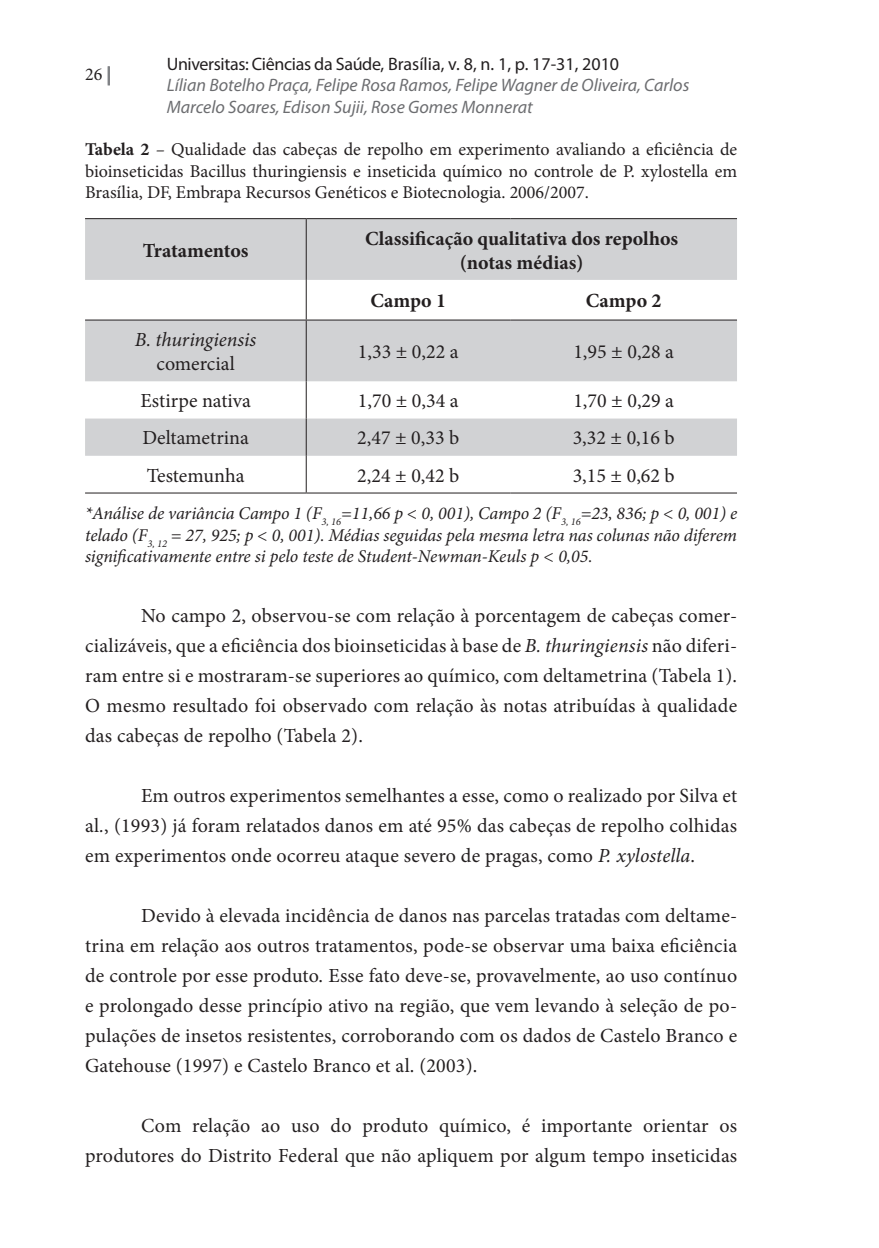
<style>
.page{position:relative;width:879px;height:1248px;background:#fff}
.page>*{position:absolute;margin:0;border:0;box-sizing:border-box;transform-origin:0 0}
.t1{font:20px/30px "Minion Pro";letter-spacing:.005em;color:#231f20;text-align:justify}
.t2{font:700 20px/24px "Minion Pro";color:#231f20;text-align:center}
.t3{font:italic 20px "Minion Pro";letter-spacing:-.005em;color:#231f20}
.t4{font:italic 18px/21.6px "Minion Pro";letter-spacing:-.01em;color:#231f20;text-align:justify}
.t5{font:18px/21.6px "Minion Pro";color:#231f20;text-align:justify}
.t6{font:italic 18px/21.6px "Myriad Pro";color:#6c6d70}
.t7{font:18px "Myriad Pro";letter-spacing:-.02em;color:#231f20}
.s1{color:#808285}
.s2{font-weight:700}
.s3{font-style:italic}
</style>
<div class="page">
<svg style="left:108px;top:66px;width:2px;height:19px"></svg>
<svg style="left:85px;top:219px;width:652px;height:237px;fill:#d1d2d4"></svg>
<hr style="left:306px;top:219px;width:1px;height:61px;background:#231f20">
<hr style="left:85px;top:218px;width:221px;height:1px;background:#231f20">
<hr style="left:306px;top:218px;width:204px;height:1px;background:#231f20">
<hr style="left:510px;top:218px;width:227px;height:1px;background:#231f20">
<hr style="left:306px;top:280px;width:1px;height:39px;background:#231f20">
<hr style="left:306px;top:320px;width:1px;height:61px;background:#231f20">
<hr style="left:85px;top:319px;width:221px;height:1px;background:#231f20">
<hr style="left:306px;top:319px;width:204px;height:1px;background:#231f20">
<hr style="left:510px;top:319px;width:227px;height:1px;background:#231f20">
<hr style="left:306px;top:381px;width:1px;height:37px;background:#231f20">
<hr style="left:306px;top:418px;width:1px;height:38px;background:#231f20">
<hr style="left:306px;top:456px;width:1px;height:36px;background:#231f20">
<hr style="left:85px;top:492px;width:221px;height:1px;background:#231f20">
<hr style="left:306px;top:492px;width:204px;height:1px;background:#231f20">
<hr style="left:510px;top:492px;width:227px;height:1px;background:#231f20">
<p class="t5" style="left:85px;top:64px;width:28px">26 <span class="s1">|</span></p>
<p class="t7" style="left:167px;top:53px;width:454px">Universitas: Ciências da Saúde, Brasília, v. 8, n. 1, p. 17-31, 2010</p>
<p class="t6" style="left:167px;top:74px;width:524px">Lílian Botelho Praça, Felipe Rosa Ramos, Felipe Wagner de Oliveira, Carlos<br>Marcelo Soares, Edison Sujii, Rose Gomes Monnerat</p>
<p class="t5" style="left:85px;top:138px;width:654px"><span class="s2">Tabela 2</span> <span class="s3">–</span> Qualidade das cabeças de repolho em experimento avaliando a eficiência de bioinseticidas Bacillus thuringiensis e inseticida químico no controle de P. xylostella em Brasília, DF, Embrapa Recursos Genéticos e Biotecnologia. 2006/2007.</p>
<p class="t2" style="left:143px;top:238px;width:107px">Tratamentos</p>
<p class="t3" style="left:135px;top:326px;width:123px">B. thuringiensis</p>
<p class="t1" style="left:156px;top:348px;width:80px">comercial</p>
<p class="t2" style="left:365px;top:226px;width:315px">Classificação qualitativa dos repolhos (notas médias)</p>
<p class="t2" style="left:370px;top:288px;width:77px">Campo 1</p>
<p class="t2" style="left:586px;top:288px;width:77px">Campo 2</p>
<p class="t1" style="left:358px;top:336px;width:102px">1,33 ± 0,22 a</p>
<p class="t1" style="left:573px;top:336px;width:102px">1,95 ± 0,28 a</p>
<p class="t1" style="left:140px;top:386px;width:112px">Estirpe nativa</p>
<p class="t1" style="left:358px;top:386px;width:102px">1,70 ± 0,34 a</p>
<p class="t1" style="left:573px;top:386px;width:102px">1,70 ± 0,29 a</p>
<p class="t1" style="left:142px;top:423px;width:108px">Deltametrina</p>
<p class="t1" style="left:357px;top:423px;width:104px">2,47 ± 0,33 b</p>
<p class="t1" style="left:572px;top:423px;width:104px">3,32 ± 0,16 b</p>
<p class="t1" style="left:147px;top:460px;width:99px">Testemunha</p>
<p class="t1" style="left:357px;top:460px;width:104px">2,24 ± 0,42 b</p>
<p class="t1" style="left:573px;top:460px;width:104px">3,15 ± 0,62 b</p>
<p class="t4" style="left:85px;top:502px;width:653px">*Análise de variância Campo 1 (F<sub>3,</sub> <sub>16</sub>=11,66 p &lt; 0, 001), Campo 2 (F<sub>3,</sub> <sub>16</sub>=23, 836; p &lt; 0, 001) e telado (F<sub>3,</sub> <sub>12</sub> = 27, 925; p &lt; 0, 001). Médias seguidas pela mesma letra nas colunas não diferem significativamente entre si pelo teste de Student-Newman-Keuls p &lt; 0,05.</p>
<p class="t1" style="left:85px;top:600px;width:653px;text-indent:56px">No campo 2, observou-se com relação à porcentagem de cabeças comer&shy;cializáveis, que a eficiência dos bioinseticidas à base de <span class="s3">B. thuringiensis</span> não diferi&shy;ram entre si e mostraram-se superiores ao químico, com deltametrina (Tabela 1).<br>O mesmo resultado foi observado com relação às notas atribuídas à qualidade das cabeças de repolho (Tabela 2).</p>
<p class="t1" style="left:85px;top:780px;width:653px;text-indent:56px">Em outros experimentos semelhantes a esse, como o realizado por Silva et al<span class="s3">.</span>, (1993) já foram relatados danos em até 95% das cabeças de repolho colhidas em experimentos onde ocorreu ataque severo de pragas, como <span class="s3">P. xylostella</span>.</p>
<p class="t1" style="left:85px;top:900px;width:654px;text-indent:56px">Devido à elevada incidência de danos nas parcelas tratadas com deltame&shy;trina em relação aos outros tratamentos, pode-se observar uma baixa eficiência de controle por esse produto. Esse fato deve-se, provavelmente, ao uso contínuo e prolongado desse princípio ativo na região, que vem levando à seleção de po&shy;pulações de insetos resistentes, corroborando com os dados de Castelo Branco e Gatehouse (1997) e Castelo Branco et al. (2003).</p>
<p class="t1" style="left:85px;top:1110px;width:654px;text-align:right">Com relação ao uso do produto químico, é importante orientar os produtores do Distrito Federal que não apliquem por algum tempo inseticidas</p>
</div>
